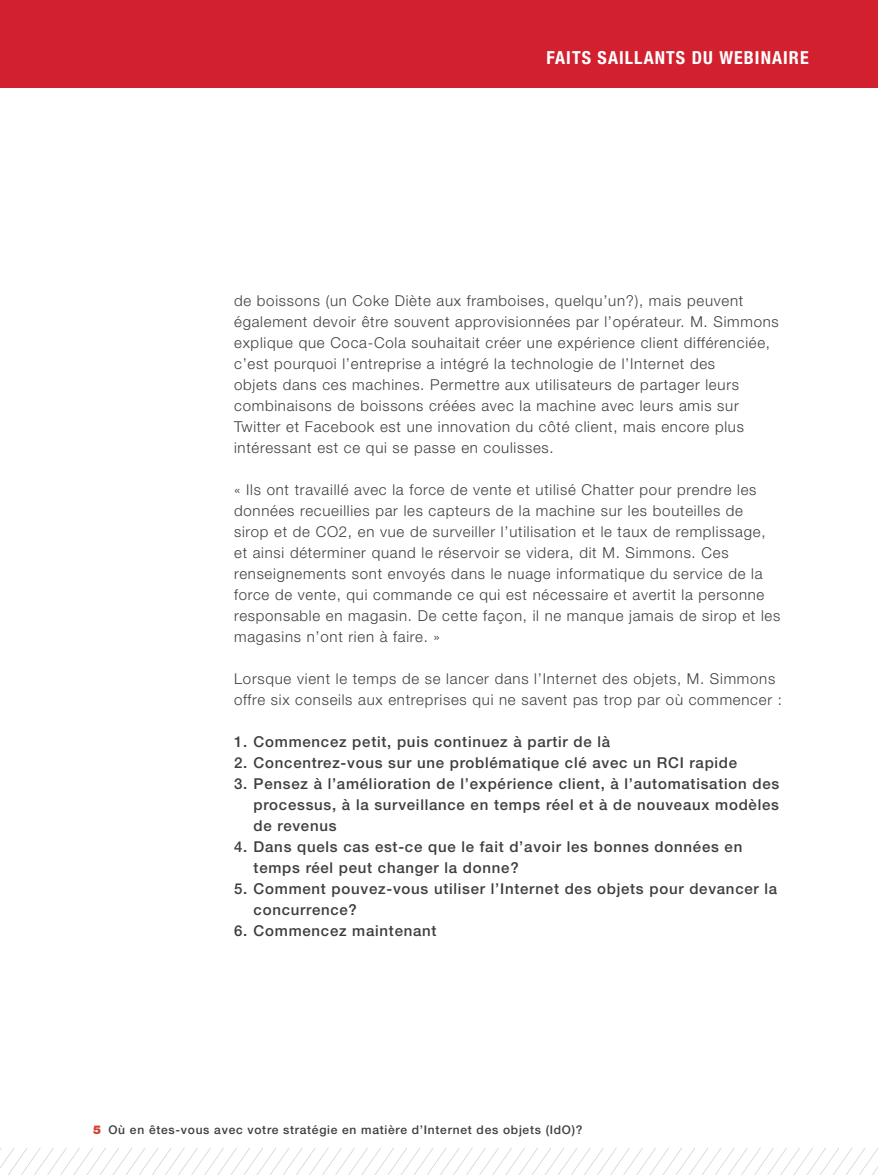
<style>
.page{position:relative;width:878px;height:1175px;background:#fff}
.page>*{position:absolute;margin:0;border:0;box-sizing:border-box;transform-origin:0 0}
.t1{font:700 condensed 18px "Helvetica Neue LT Std";letter-spacing:.06em;color:#fff}
.t2{font:300 15px/21px "Helvetica Neue LT Std";letter-spacing:.05em;color:#3e3e3f}
.t3{font:500 15px/21px "Helvetica Neue LT Std";letter-spacing:.05em;color:#3e3e3f}
.t4{font:500 12px "Helvetica Neue LT Std";letter-spacing:.06em;color:#3e3e3f}
.s1{font-weight:900;color:#d53f33}
</style>
<div class="page">
<svg style="left:0;top:1148px;width:878px;height:26px"></svg>
<div style="left:0;top:0;width:878px;height:88px;background:#d2202f"></div>
<p class="t1" style="left:546px;top:47px;width:264px">FAITS SAILLANTS DU WEBINAIRE</p>
<p class="t2" style="left:234px;top:290px;width:546px">de boissons (un Coke Diète aux framboises, quelqu’un?), mais peuvent également devoir être souvent approvisionnées par l’opérateur. M. Simmons explique que Coca-Cola souhaitait créer une expérience client différenciée, c’est pourquoi l’entreprise a intégré la technologie de l’Internet des<br>objets dans ces machines. Permettre aux utilisateurs de partager leurs combinaisons de boissons créées avec la machine avec leurs amis sur Twitter et Facebook est une innovation du côté client, mais encore plus intéressant est ce qui se passe en coulisses.</p>
<p class="t2" style="left:234px;top:479px;width:547px">« Ils ont travaillé avec la force de vente et utilisé Chatter pour prendre les données recueillies par les capteurs de la machine sur les bouteilles de sirop et de CO2, en vue de surveiller l’utilisation et le taux de remplissage, et ainsi déterminer quand le réservoir se videra, dit M. Simmons. Ces renseignements sont envoyés dans le nuage informatique du service de la force de vente, qui commande ce qui est nécessaire et avertit la personne responsable en magasin. De cette façon, il ne manque jamais de sirop et les magasins n’ont rien à faire. »</p>
<p class="t2" style="left:234px;top:668px;width:549px">Lorsque vient le temps de se lancer dans l’Internet des objets, M. Simmons offre six conseils aux entreprises qui ne savent pas trop par où commencer :</p>
<p class="t3" style="left:234px;top:731px;width:377px">1. Commencez petit, puis continuez à partir de là</p>
<p class="t3" style="left:234px;top:752px;width:504px">2. Concentrez-vous sur une problématique clé avec un RCI rapide</p>
<p class="t3" style="left:254px;top:773px;width:527px;text-align:justify;text-indent:-20px">3. Pensez à l’amélioration de l’expérience client, à l’automatisation des processus, à la surveillance en temps réel et à de nouveaux modèles de revenus</p>
<p class="t3" style="left:254px;top:836px;width:490px;text-indent:-20px">4. Dans quels cas est-ce que le fait d’avoir les bonnes données en temps réel peut changer la donne?</p>
<p class="t3" style="left:254px;top:878px;width:525px;text-indent:-20px">5. Comment pouvez-vous utiliser l’Internet des objets pour devancer la concurrence?</p>
<p class="t3" style="left:234px;top:920px;width:204px">6. Commencez maintenant</p>
<p class="t4" style="left:93px;top:1122px;width:491px"><span class="s1">5</span> Où en êtes-vous avec votre stratégie en matière d’Internet des objets (IdO)?</p>
</div>
